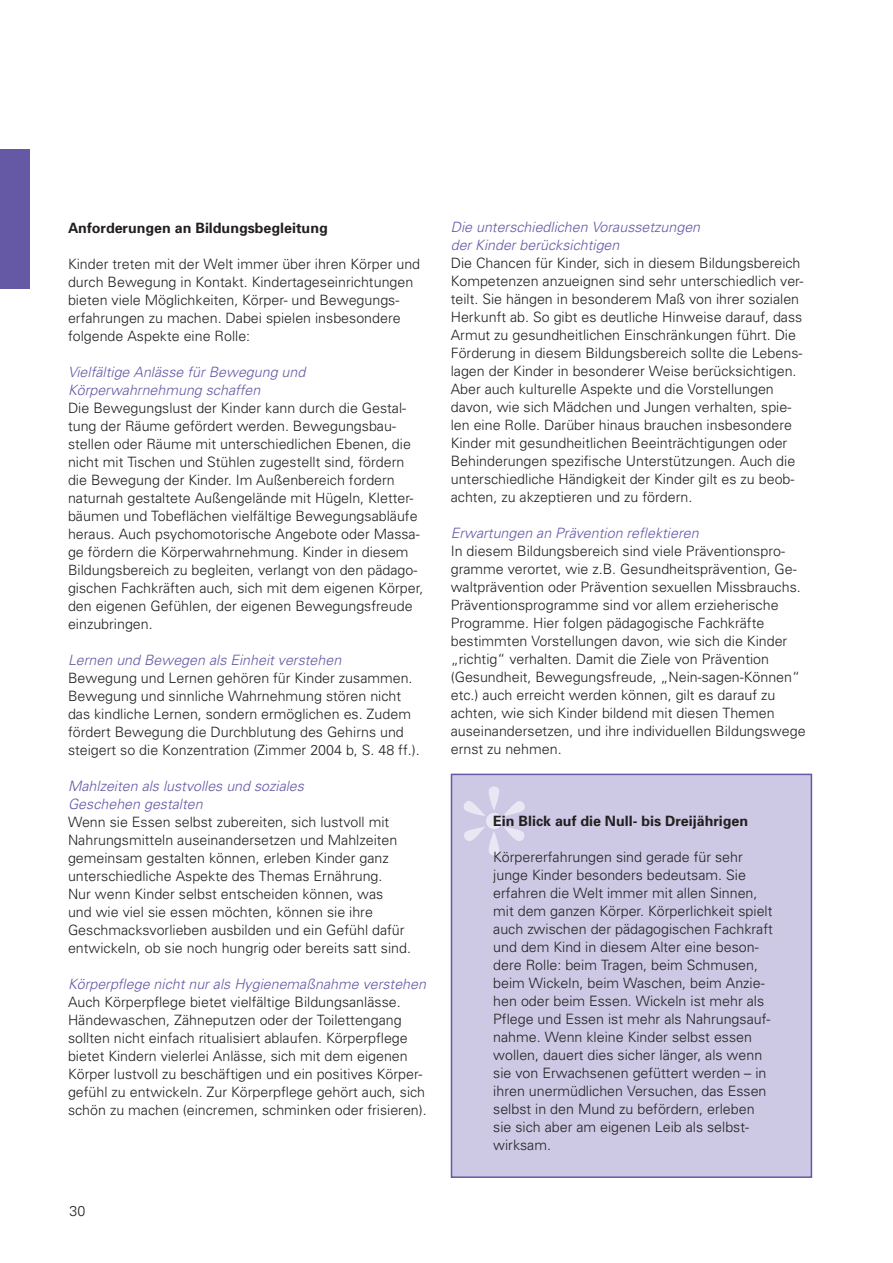
<style>
.page{position:relative;width:893px;height:1263px;background:#fff}
.page>*{position:absolute;margin:0;border:0;box-sizing:border-box;transform-origin:0 0}
.t1{font:300 14.25px/18px "Univers";color:#231f20}
.t2{font:italic 300 14.25px/18px "Univers";color:#6558a5}
.t3{font:700 14.25px "Univers";color:#231f20}
</style>
<div class="page">
<div style="left:451px;top:774px;width:361px;height:404px;background:#cdc8e3;border:2px solid #6558a5"></div>
<div style="left:0;top:149px;width:30px;height:139px;background:#6558a5"></div>
<p class="t3" style="left:68px;top:218px;width:261px">Anforderungen an Bildungsbegleitung</p>
<p class="t1" style="left:68px;top:254px;width:354px">Kinder treten mit der Welt immer über ihren Körper und durch Bewegung in Kontakt. Kindertageseinrichtungen bieten viele Möglichkeiten, Körper- und Bewegungs&shy;erfahrungen zu machen. Dabei spielen insbesondere folgende Aspekte eine Rolle:</p>
<p class="t2" style="left:68px;top:362px;width:239px">Vielfältige Anlässe für Bewegung und<br>Körperwahrnehmung schaffen</p>
<p class="t1" style="left:68px;top:398px;width:357px">Die Bewegungslust der Kinder kann durch die Gestal&shy;tung der Räume gefördert werden. Bewegungsbau&shy;stellen oder Räume mit unterschiedlichen Ebenen, die nicht mit Tischen und Stühlen zugestellt sind, fördern die Bewegung der Kinder. Im Außenbereich fordern naturnah gestaltete Außengelände mit Hügeln, Kletter&shy;bäumen und Tobeflächen vielfältige Bewegungsabläufe heraus. Auch psychomotorische Angebote oder Massa&shy;ge fördern die Körperwahrnehmung. Kinder in diesem Bildungsbereich zu begleiten, verlangt von den pädago&shy;gischen Fachkräften auch, sich mit dem eigenen Körper, den eigenen Gefühlen, der eigenen Bewegungsfreude einzubringen.</p>
<p class="t2" style="left:68px;top:650px;width:275px">Lernen und Bewegen als Einheit verstehen</p>
<p class="t1" style="left:68px;top:668px;width:353px">Bewegung und Lernen gehören für Kinder zusammen.<br>Bewegung und sinnliche Wahrnehmung stören nicht das kindliche Lernen, sondern ermöglichen es. Zudem fördert Bewegung die Durchblutung des Gehirns und steigert so die Konzentration (Zimmer 2004 b, S. 48 ff.).</p>
<p class="t2" style="left:68px;top:776px;width:237px">Mahlzeiten als lustvolles und soziales<br>Geschehen gestalten</p>
<p class="t1" style="left:68px;top:812px;width:344px">Wenn sie Essen selbst zubereiten, sich lustvoll mit Nahrungsmitteln auseinandersetzen und Mahlzeiten gemeinsam gestalten können, erleben Kinder ganz unterschiedliche Aspekte des Themas Ernährung.<br>Nur wenn Kinder selbst entscheiden können, was<br>und wie viel sie essen möchten, können sie ihre Geschmacksvorlieben ausbilden und ein Gefühl dafür entwickeln, ob sie noch hungrig oder bereits satt sind.</p>
<p class="t2" style="left:68px;top:974px;width:359px">Körperpflege nicht nur als Hygienemaßnahme verstehen</p>
<p class="t1" style="left:68px;top:992px;width:360px">Auch Körperpflege bietet vielfältige Bildungsanlässe.<br>Händewaschen, Zähneputzen oder der Toilettengang sollten nicht einfach ritualisiert ablaufen. Körperpflege bietet Kindern vielerlei Anlässe, sich mit dem eigenen Körper lustvoll zu beschäftigen und ein positives Körper&shy;gefühl zu entwickeln. Zur Körperpflege gehört auch, sich schön zu machen (eincremen, schminken oder frisieren).</p>
<p class="t1" style="left:70px;top:1202px;width:17px">30</p>
<p class="t2" style="left:451px;top:218px;width:251px">Die unterschiedlichen Voraussetzungen der Kinder berücksichtigen</p>
<p class="t1" style="left:451px;top:254px;width:354px">Die Chancen für Kinder, sich in diesem Bildungsbereich Kompetenzen anzueignen sind sehr unterschiedlich ver&shy;teilt. Sie hängen in besonderem Maß von ihrer sozialen Herkunft ab. So gibt es deutliche Hinweise darauf, dass Armut zu gesundheitlichen Einschränkungen führt. Die Förderung in diesem Bildungsbereich sollte die Lebens&shy;lagen der Kinder in besonderer Weise berücksichtigen.<br>Aber auch kulturelle Aspekte und die Vorstellungen davon, wie sich Mädchen und Jungen verhalten, spie&shy;len eine Rolle. Darüber hinaus brauchen insbesondere Kinder mit gesundheitlichen Beeinträchtigungen oder Behinderungen spezifische Unterstützungen. Auch die unterschiedliche Händigkeit der Kinder gilt es zu beob&shy;achten, zu akzeptieren und zu fördern.</p>
<p class="t2" style="left:451px;top:524px;width:249px">Erwartungen an Prävention reflektieren</p>
<p class="t1" style="left:451px;top:542px;width:356px">In diesem Bildungsbereich sind viele Präventionspro&shy;gramme verortet, wie z.B. Gesundheitsprävention, Ge&shy;waltprävention oder Prävention sexuellen Missbrauchs.<br>Präventionsprogramme sind vor allem erzieherische Programme. Hier folgen pädagogische Fachkräfte bestimmten Vorstellungen davon, wie sich die Kinder „richtig“ verhalten. Damit die Ziele von Prävention (Gesundheit, Bewegungsfreude, „Nein-sagen-Können“ etc.) auch erreicht werden können, gilt es darauf zu achten, wie sich Kinder bildend mit diesen Themen auseinandersetzen, und ihre individuellen Bildungswege ernst zu nehmen.</p>
<p class="t3" style="left:493px;top:812px;width:256px">Ein Blick auf die Null- bis Dreijährigen</p>
<p class="t1" style="left:493px;top:848px;width:281px">Körpererfahrungen sind gerade für sehr junge Kinder besonders bedeutsam. Sie erfahren die Welt immer mit allen Sinnen, mit dem ganzen Körper. Körperlichkeit spielt auch zwischen der pädagogischen Fachkraft und dem Kind in diesem Alter eine beson&shy;dere Rolle: beim Tragen, beim Schmusen, beim Wickeln, beim Waschen, beim Anzie&shy;hen oder beim Essen. Wickeln ist mehr als Pflege und Essen ist mehr als Nahrungsauf&shy;nahme. Wenn kleine Kinder selbst essen wollen, dauert dies sicher länger, als wenn sie von Erwachsenen gefüttert werden – in ihren unermüdlichen Versuchen, das Essen selbst in den Mund zu befördern, erleben sie sich aber am eigenen Leib als selbst&shy;wirksam.</p>
</div>
